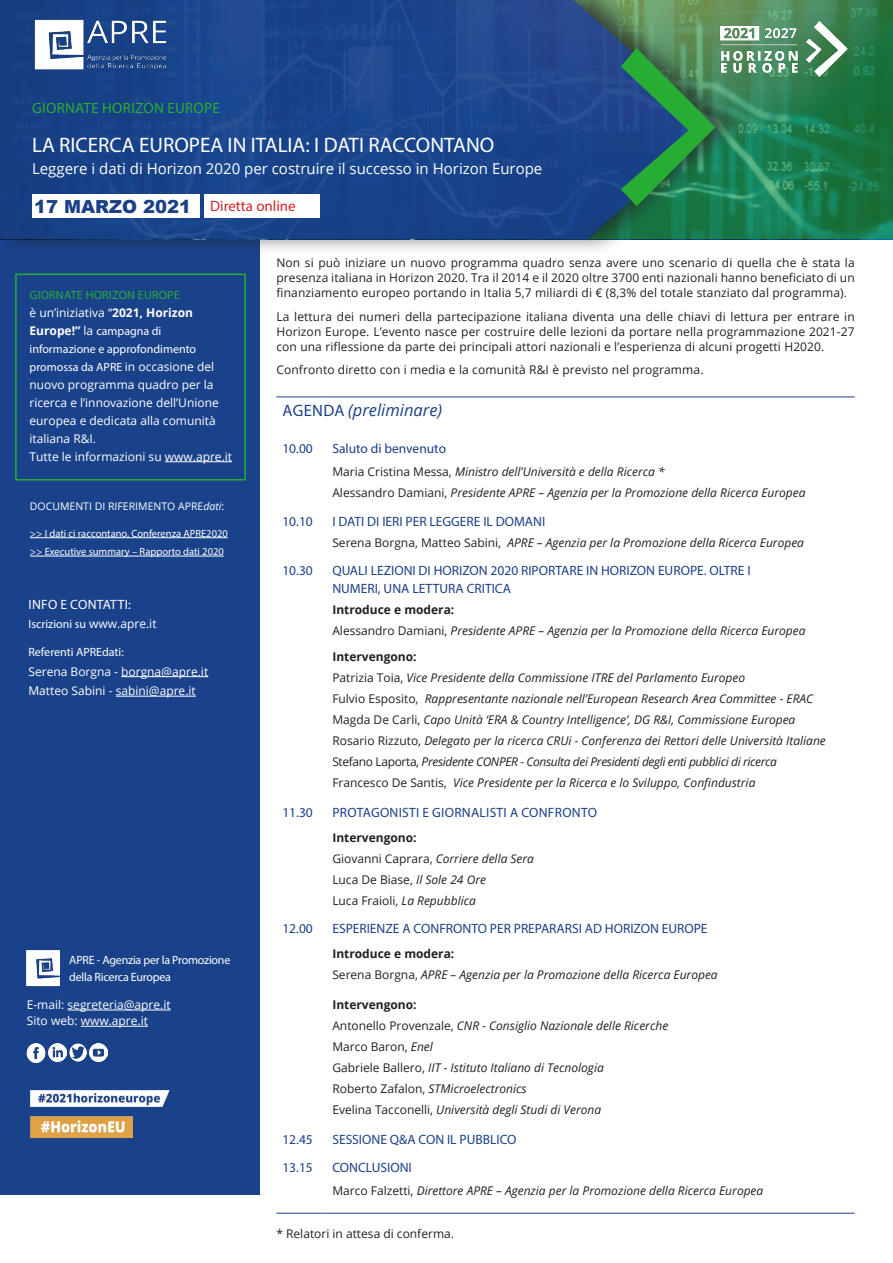
<style>
.page{position:relative;width:893px;height:1263px;background:#fff}
.page>*{position:absolute;margin:0;border:0;box-sizing:border-box;transform-origin:0 0}
.t1{font:21px "Myriad Pro";color:#fff}
.t2{font:900 18px "Arial";color:#1b4086}
.sottotitolo{font:italic 16.5px "Open Sans";color:#1b4086}
.t3{font:15px "Open Sans";color:#fff}
.t4{font:15px "Myriad Pro";letter-spacing:.02em;color:#28ad34}
.t5{font:15px "Myriad Pro";color:#d1232a}
.sottotitolo-2{font:13.5px/18px "Myriad Pro";color:#1b4086}
.sottotitolo-3{font:13.5px "Myriad Pro";letter-spacing:.02em;color:#1b4086}
.t6{font:13.5px "Myriad Pro";letter-spacing:.02em;color:#fff}
.t7{font:italic 12px/21px "Open Sans";color:#231f20}
.Normale{font:12px/15px "Open Sans";letter-spacing:.01em;color:#231f20;text-align:justify}
.t8{font:12px/18px "Open Sans";color:#fff}
.t9{font:italic 12px "Open Sans";letter-spacing:-.03em;color:#231f20}
.t10{font:12px/16.5px "Myriad Pro";letter-spacing:-.02em;color:#fff}
.prima_dopo{font:700 12px "Open Sans";color:#231f20}
.t11{font:12px "Myriad Pro";color:#fff}
.t12{font:10.5px "Myriad Pro";color:#fff}
.t13{font:10.5px "Open Sans";color:#fff}
.s1{font-family:"Myriad Pro";color:#28ad34}
.s2{font-weight:700}
.s3{font-family:"Myriad Pro"}
.s4{font-style:italic}
.s5{font-family:"Open Sans"}
.s6{font-family:"Myriad Pro";font-style:normal}
.s7{font-style:normal}
.s8{font-weight:700;font-style:normal}
</style>
<div class="page">
<div style="left:0;top:236px;width:259px;height:959px;background:#1a428a"></div>
<svg style="left:746px;top:0;width:147px;height:239px;background:#217e4e"></svg>
<div style="left:0;top:0;width:746px;height:256px;background:#231f20;opacity:.75"></div>
<svg style="left:0;top:0;width:715px;height:239px;background:#1d4887"></svg>
<hr style="left:276px;top:396px;width:50px;height:1px;background:#1b4086">
<hr style="left:326px;top:396px;width:529px;height:1px;background:#1b4086">
<hr style="left:276px;top:1213px;width:50px;height:1px;background:#1b4086">
<hr style="left:326px;top:1213px;width:529px;height:1px;background:#1b4086">
<svg style="left:621px;top:48px;width:94px;height:158px;background:#2a795a"></svg>
<img style="left:710px;top:13px;width:145px;height:70px">
<img style="left:32px;top:18px;width:136px;height:54px">
<hr style="left:68px;top:1010px;width:103px;height:1px;background:#fff">
<hr style="left:81px;top:1026px;width:67px;height:1px;background:#fff">
<hr style="left:30px;top:556px;width:194px;height:1px;background:#fff">
<hr style="left:30px;top:537px;width:198px;height:1px;background:#fff">
<img style="left:26px;top:950px;width:33px;height:37px">
<div style="left:32px;top:194px;width:167px;height:24px;background:#fff"></div>
<div style="left:204px;top:194px;width:116px;height:24px;background:#fff"></div>
<hr style="left:165px;top:461px;width:67px;height:1px;background:#fff">
<hr style="left:121px;top:676px;width:87px;height:1px;background:#fff">
<hr style="left:116px;top:696px;width:80px;height:1px;background:#fff">
<div style="left:15px;top:274px;width:231px;height:206px;border:2px solid #28ad34"></div>
<img style="left:27px;top:1044px;width:18px;height:18px">
<img style="left:48px;top:1044px;width:18px;height:18px">
<img style="left:69px;top:1044px;width:18px;height:18px">
<img style="left:90px;top:1044px;width:18px;height:18px">
<img style="left:30px;top:1116px;width:103px;height:22px">
<img style="left:30px;top:1090px;width:140px;height:17px">
<p class="t4" style="left:32px;top:99px;width:189px">GIORNATE HORIZON EUROPE</p>
<p class="t1" style="left:32px;top:132px;width:464px">LA RICERCA EUROPEA IN ITALIA: I DATI RACCONTANO</p>
<p class="t3" style="left:32px;top:159px;width:512px">Leggere i dati di Horizon 2020 per costruire il successo in Horizon Europe</p>
<p class="t2" style="left:34px;top:193px;width:159px">17 MARZO 2021</p>
<p class="t5" style="left:210px;top:197px;width:87px">Diretta online</p>
<p class="t8" style="left:30px;top:285px;width:191px"><span class="s1">GIORNATE HORIZON EUROPE<br></span>è un’iniziativa “<span class="s2">2021, Horizon<br>Europe!”</span> la <span class="s3">campagna di informazione e approfondimento promossa da APRE</span> in occasione del nuovo programma quadro per la ricerca e l’innovazione dell’Unione europea e dedicata alla comunità italiana R&amp;I.</p>
<p class="t8" style="left:30px;top:447px;width:204px">Tutte le informazioni su www.apre.it</p>
<p class="t13" style="left:30px;top:499px;width:196px">DOCUMENTI DI RIFERIMENTO APRE<span class="s4">dati</span>:</p>
<p class="t12" style="left:30px;top:527px;width:199px">&gt;&gt; I dati ci raccontano, Conferenza APRE2020</p>
<p class="t12" style="left:30px;top:545px;width:195px">&gt;&gt; Executive summary – Rapporto dati 2020</p>
<p class="t6" style="left:29px;top:596px;width:104px">INFO E CONTATTI:</p>
<p class="t11" style="left:28px;top:617px;width:130px">Iscrizioni su <span class="s5">www.apre.it</span></p>
<p class="t8" style="left:28px;top:642px;width:181px;line-height:19.5px"><span class="s3">Referenti APREdati:<br></span>Serena Borgna - borgna@apre.it<br>Matteo Sabini - sabini@apre.it</p>
<p class="t10" style="left:69px;top:952px;width:163px">APRE - Agenzia per la Promozione della Ricerca Europea</p>
<p class="t8" style="left:27px;top:995px;width:145px">E-mail: segreteria@apre.it</p>
<p class="t8" style="left:27px;top:1012px;width:123px">Sito web: www.apre.it</p>
<p class="Normale" style="left:276px;top:255px;width:580px">Non si può iniziare un nuovo programma quadro senza avere uno scenario di quella che è stata la presenza italiana in Horizon 2020. Tra il 2014 e il 2020 oltre 3700 enti nazionali hanno beneficiato di un finanziamento europeo portando in Italia 5,7 miliardi di € (8,3% del totale stanziato dal programma).</p>
<p class="Normale" style="left:276px;top:309px;width:580px">La lettura dei numeri della partecipazione italiana diventa una delle chiavi di lettura per entrare in Horizon Europe. L’evento nasce per costruire delle lezioni da portare nella programmazione 2021-27 con una riflessione da parte dei principali attori nazionali e l’esperienza di alcuni progetti H2020.</p>
<p class="Normale" style="left:276px;top:362px;width:429px">Confronto diretto con i media e la comunità R&amp;I è previsto nel programma.</p>
<p class="sottotitolo" style="left:283px;top:398px;width:161px"><span class="s6">AGENDA</span> (preliminare)</p>
<p class="sottotitolo-2" style="left:282px;top:439px;width:32px">10.00</p>
<p class="sottotitolo-2" style="left:332px;top:439px;width:115px">Saluto di benvenuto</p>
<p class="t7" style="left:332px;top:460px;width:334px"><span class="s7">Maria Cristina Messa,</span> Ministro dell’Università e della Ricerca *</p>
<p class="t7" style="left:332px;top:481px;width:475px"><span class="s7">Alessandro Damiani,</span> Presidente APRE – Agenzia per la Promozione della Ricerca Europea</p>
<p class="sottotitolo-2" style="left:282px;top:512px;width:32px">10.10</p>
<p class="sottotitolo-2" style="left:332px;top:512px;width:214px">I DATI DI IERI PER LEGGERE IL DOMANI</p>
<p class="t7" style="left:332px;top:532px;width:473px"><span class="s7">Serena Borgna, Matteo Sabini,</span> APRE – Agenzia per la Promozione della Ricerca Europea</p>
<p class="sottotitolo-2" style="left:282px;top:561px;width:32px">10.30</p>
<p class="sottotitolo-2" style="left:332px;top:561px;width:420px">QUALI LEZIONI DI HORIZON 2020 RIPORTARE IN HORIZON EUROPE. OLTRE I<br>NUMERI, UNA LETTURA CRITICA</p>
<p class="t7" style="left:332px;top:599px;width:475px"><span class="s8">Introduce e modera:<br></span><span class="s7">Alessandro Damiani,</span> Presidente APRE – Agenzia per la Promozione della Ricerca Europea</p>
<p class="prima_dopo" style="left:332px;top:649px;width:86px">Intervengono:</p>
<p class="t7" style="left:332px;top:667px;width:414px"><span class="s7">Patrizia Toia,</span> Vice Presidente della Commissione ITRE del Parlamento Europeo</p>
<p class="t7" style="left:332px;top:688px;width:482px"><span class="s7">Fulvio Esposito,</span> Rappresentante nazionale nell’European Research Area Committee - ERAC</p>
<p class="t7" style="left:332px;top:709px;width:465px"><span class="s7">Magda De Carli,</span> Capo Unità ‘ERA &amp; Country Intelligence’, DG R&amp;I, Commissione Europea</p>
<p class="t7" style="left:332px;top:730px;width:495px"><span class="s7">Rosario Rizzuto,</span> Delegato per la ricerca CRUi - Conferenza dei Rettori delle Università Italiane</p>
<p class="t9" style="left:332px;top:754px;width:446px"><span class="s7">Stefano Laporta,</span> Presidente CONPER - Consulta dei Presidenti degli enti pubblici di ricerca</p>
<p class="t7" style="left:332px;top:772px;width:425px"><span class="s7">Francesco De Santis,</span> Vice Presidente per la Ricerca e lo Sviluppo, Confindustria</p>
<p class="sottotitolo-2" style="left:282px;top:803px;width:32px">11.30</p>
<p class="sottotitolo-3" style="left:332px;top:804px;width:266px">PROTAGONISTI E GIORNALISTI A CONFRONTO</p>
<p class="prima_dopo" style="left:332px;top:829px;width:86px">Intervengono:</p>
<p class="t7" style="left:332px;top:847px;width:203px"><span class="s7">Giovanni Caprara,</span> Corriere della Sera</p>
<p class="Normale" style="left:332px;top:871px;width:155px">Luca De Biase, <span class="s4">Il Sole 24 Ore</span></p>
<p class="Normale" style="left:332px;top:892px;width:145px">Luca Fraioli, <span class="s4">La Repubblica</span></p>
<p class="sottotitolo-2" style="left:282px;top:919px;width:32px">12.00</p>
<p class="sottotitolo-2" style="left:332px;top:919px;width:377px">ESPERIENZE A CONFRONTO PER PREPARARSI AD HORIZON EUROPE</p>
<p class="t7" style="left:332px;top:943px;width:387px"><span class="s8">Introduce e modera:<br></span><span class="s7">Serena Borgna,</span> APRE – Agenzia per la Promozione della Ricerca Europea</p>
<p class="prima_dopo" style="left:332px;top:996px;width:86px">Intervengono:</p>
<p class="t7" style="left:332px;top:1014px;width:337px"><span class="s7">Antonello Provenzale,</span> CNR - Consiglio Nazionale delle Ricerche</p>
<p class="Normale" style="left:332px;top:1038px;width:102px">Marco Baron, <span class="s4">Enel</span></p>
<p class="t7" style="left:332px;top:1056px;width:273px"><span class="s7">Gabriele Ballero,</span> IIT - Istituto Italiano di Tecnologia</p>
<p class="t7" style="left:332px;top:1077px;width:196px"><span class="s7">Roberto Zafalon,</span> STMicroelectronics</p>
<p class="t7" style="left:332px;top:1098px;width:270px"><span class="s7">Evelina Tacconelli,</span> Università degli Studi di Verona</p>
<p class="sottotitolo-2" style="left:282px;top:1130px;width:32px">12.45</p>
<p class="sottotitolo-2" style="left:332px;top:1130px;width:186px">SESSIONE Q&amp;A CON IL PUBBLICO</p>
<p class="sottotitolo-2" style="left:282px;top:1159px;width:32px">13.15</p>
<p class="sottotitolo-2" style="left:332px;top:1159px;width:81px">CONCLUSIONI</p>
<p class="t7" style="left:332px;top:1180px;width:432px"><span class="s7">Marco Falzetti,</span> Direttore APRE – Agenzia per la Promozione della Ricerca Europea</p>
<p class="Normale" style="left:276px;top:1226px;width:179px">* Relatori in attesa di conferma.</p>
</div>
